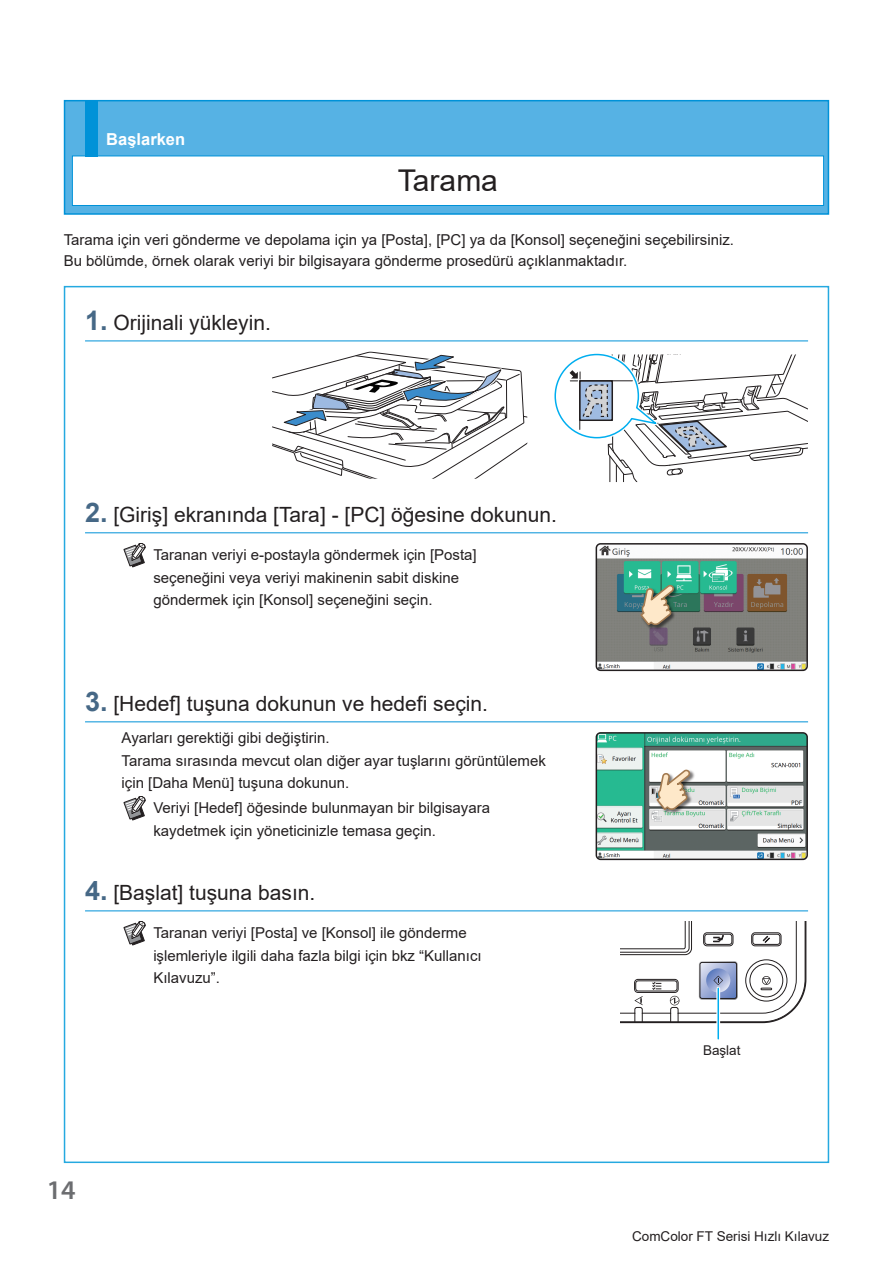
<style>
.page{position:relative;width:893px;height:1263px;background:#fff}
.page>*{position:absolute;margin:0;border:0;box-sizing:border-box;transform-origin:0 0}
.t1{font:30px "Arial";color:#231f20}
.t2{font:600 27px "Myriad Pro";color:#6c6d70}
.t3{font:21px "Arial";color:#231f20}
.t4{font:700 16.5px "Arial";color:#fff}
.t5{font:15px/22.5px "Arial";color:#231f20}
.t6{font:13.5px "Arial";color:#231f20}
.s1{font-weight:700;font-size:27px;color:#466886}
</style>
<div class="page">
<div style="left:64px;top:286px;width:765px;height:877px;background:#fff;border:2px solid #25a9e0"></div>
<div style="left:64px;top:100px;width:765px;height:115px;background:#56b2e4;border:2px solid #0092d8"></div>
<hr style="left:85px;top:341px;width:723px;height:1px;background:#0092d8">
<hr style="left:85px;top:532px;width:723px;height:1px;background:#0092d8">
<hr style="left:85px;top:721px;width:723px;height:1px;background:#0092d8">
<hr style="left:85px;top:910px;width:723px;height:1px;background:#0092d8">
<svg style="left:272px;top:351px;width:255px;height:128px"></svg>
<svg style="left:554px;top:353px;width:254px;height:129px"></svg>
<svg style="left:124px;top:543px;width:21px;height:25px"></svg>
<img style="left:596px;top:544px;width:209px;height:126px">
<div style="left:596px;top:543px;width:212px;height:128px;border:2px solid #231f20;border-radius:4px"></div>
<img style="left:639px;top:584px;width:41px;height:47px">
<svg style="left:639px;top:584px;width:37px;height:43px;background:#99a58c"></svg>
<svg style="left:124px;top:796px;width:21px;height:24px"></svg>
<img style="left:596px;top:735px;width:209px;height:124px">
<div style="left:596px;top:732px;width:212px;height:128px;border:2px solid #231f20;border-radius:4px"></div>
<img style="left:655px;top:768px;width:41px;height:48px">
<svg style="left:655px;top:768px;width:37px;height:43px"></svg>
<svg style="left:124px;top:921px;width:21px;height:25px"></svg>
<svg style="left:621px;top:921px;width:186px;height:103px"></svg>
<svg style="left:716px;top:988px;width:4px;height:36px"></svg>
<hr style="left:717px;top:988px;width:2px;height:51px;background:#00aeef">
<div style="left:72px;top:156px;width:752px;height:49px;background:#fff"></div>
<div style="left:72px;top:156px;width:752px;height:50px;border:1px solid #0092d8"></div>
<div style="left:85px;top:100px;width:13px;height:56px;background:#0092d8"></div>
<p class="t4" style="left:106px;top:128px;width:80px">Başlarken</p>
<h1 class="t1" style="left:398px;top:160px;width:102px">Tarama</h1>
<p class="t5" style="left:64px;top:229px;width:672px;line-height:21px">Tarama için veri gönderme ve depolama için ya [Posta], [PC] ya da [Konsol] seçeneğini seçebilirsiniz.<br>Bu bölümde, örnek olarak veriyi bir bilgisayara gönderme prosedürü açıklanmaktadır.</p>
<h3 class="t3" style="left:85px;top:308px;width:187px"><span class="s1">1.</span> Orijinali yükleyin.</h3>
<h3 class="t3" style="left:85px;top:500px;width:473px"><span class="s1">2.</span> [Giriş] ekranında [Tara] - [PC] öğesine dokunun.</h3>
<p class="t5" style="left:153px;top:544px;width:325px">Taranan veriyi e-postayla göndermek için [Posta] seçeneğini veya veriyi makinenin sabit diskine göndermek için [Konsol] seçeneğini seçin.</p>
<h3 class="t3" style="left:85px;top:689px;width:405px"><span class="s1">3.</span> [Hedef] tuşuna dokunun ve hedefi seçin.</h3>
<p class="t5" style="left:122px;top:726px;width:426px">Ayarları gerektiği gibi değiştirin.<br>Tarama sırasında mevcut olan diğer ayar tuşlarını görüntülemek için [Daha Menü] tuşuna dokunun.</p>
<p class="t5" style="left:153px;top:797px;width:338px">Veriyi [Hedef] öğesinde bulunmayan bir bilgisayara kaydetmek için yöneticinizle temasa geçin.</p>
<h3 class="t3" style="left:85px;top:878px;width:232px"><span class="s1">4.</span> [Başlat] tuşuna basın.</h3>
<p class="t5" style="left:153px;top:922px;width:330px">Taranan veriyi [Posta] ve [Konsol] ile gönderme işlemleriyle ilgili daha fazla bilgi için bkz “Kullanıcı<br>Kılavuzu”.</p>
<h2 class="t2" style="left:47px;top:1173px;width:30px">14</h2>
<p class="t6" style="left:703px;top:1041px;width:39px">Başlat</p>
<p class="t6" style="left:632px;top:1226px;width:199px">ComColor FT Serisi Hızlı Kılavuz</p>
</div>
